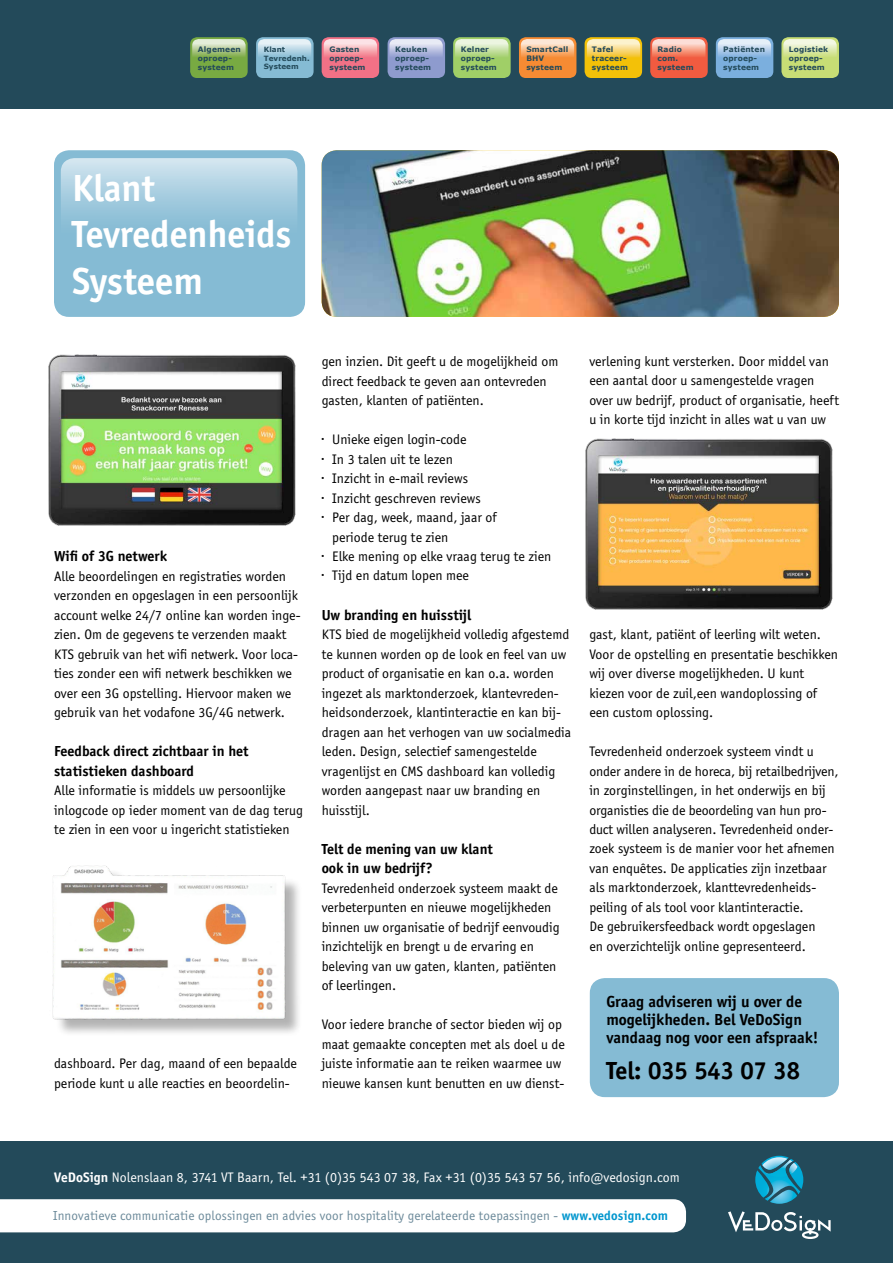
<style>
.page{position:relative;width:893px;height:1263px;background:#fff}
.page>*{position:absolute;margin:0;border:0;box-sizing:border-box;transform-origin:0 0}
.t1{font:700 39px/46.5px "Officina Sans";color:#fff}
.t2{font:700 25.5px "Officina Sans";color:#000}
.t3{font:700 16.5px/18px "Officina Sans";color:#000}
.t4{font:700 15px/19.5px "Officina Sans";color:#000}
.t5{font:14.25px/19.5px "Officina Sans";color:#000}
.t6{font:14.25px "Officina Sans";letter-spacing:.005em;color:#fff}
.t7{font:13.5px "Officina Sans";letter-spacing:.01em;color:#6c8a9a}
.t8{font:700 7.5px/8.9px "Verdana";letter-spacing:.02em;color:#234a5a}
.t9{font:700 7.2px/8.9px "Verdana";letter-spacing:.01em;color:#234a5a}
.s1{font-weight:700}
.s2{font-weight:700;color:#0096ce}
</style>
<div class="page">
<div style="left:0;top:0;width:893px;height:108px;background:#234a5a"></div>
<div style="left:0;top:1141px;width:893px;height:122px;background:#234a5a"></div>
<img style="left:322px;top:150px;width:517px;height:167px">
<div style="left:0;top:1199px;width:686px;height:33px;background:#fff"></div>
<svg style="left:728px;top:1211px;width:103px;height:28px"></svg>
<svg style="left:755px;top:1156px;width:48px;height:48px"></svg>
<div style="left:54px;top:150px;width:251px;height:167px;background:#85bbd4;border-radius:15px"></div>
<svg style="left:61px;top:158px;width:236px;height:61px;background:#afd2e3"></svg>
<div style="left:519px;top:37px;width:57px;height:41px;background:#f68b33;border-radius:7px"></div>
<div style="left:585px;top:37px;width:57px;height:41px;background:#f3c108;border-radius:7px"></div>
<div style="left:650px;top:37px;width:58px;height:41px;background:#f15b40;border-radius:7px"></div>
<div style="left:716px;top:37px;width:57px;height:41px;background:#7bafde;border-radius:7px"></div>
<div style="left:781px;top:37px;width:58px;height:41px;background:#c7dd75;border-radius:7px"></div>
<svg style="left:521px;top:39px;width:53px;height:18px"></svg>
<svg style="left:587px;top:39px;width:53px;height:18px"></svg>
<svg style="left:652px;top:39px;width:53px;height:18px"></svg>
<svg style="left:718px;top:39px;width:53px;height:17px"></svg>
<svg style="left:783px;top:39px;width:54px;height:17px"></svg>
<div style="left:322px;top:37px;width:57px;height:41px;background:#f27186;border-radius:7px"></div>
<div style="left:453px;top:37px;width:58px;height:41px;background:#a0cf67;border-radius:7px"></div>
<div style="left:388px;top:37px;width:57px;height:41px;background:#8e9bce;border-radius:7px"></div>
<svg style="left:324px;top:39px;width:53px;height:18px"></svg>
<svg style="left:389px;top:39px;width:54px;height:17px"></svg>
<svg style="left:455px;top:39px;width:53px;height:18px"></svg>
<div style="left:190px;top:37px;width:58px;height:41px;background:#78aa42;border-radius:7px"></div>
<div style="left:256px;top:37px;width:58px;height:41px;background:#85bbd4;border-radius:7px"></div>
<svg style="left:192px;top:39px;width:54px;height:17px"></svg>
<svg style="left:258px;top:39px;width:53px;height:17px"></svg>
<div style="left:590px;top:978px;width:249px;height:119px;background:#85bbd4;border-radius:15px"></div>
<img style="left:48px;top:354px;width:248px;height:172px">
<img style="left:585px;top:438px;width:248px;height:172px">
<div style="left:56px;top:869px;width:247px;height:168px;background:#000;opacity:.3"></div>
<img style="left:52px;top:865px;width:251px;height:163px">
<p class="t8" style="left:198px;top:45px;width:44px">Algemeen oproep&shy;systeem</p>
<p class="t9" style="left:264px;top:45px;width:48px">Klant<br>Tevredenh.<br>Systeem</p>
<p class="t8" style="left:526px;top:45px;width:44px">SmartCall<br>BHV systeem</p>
<p class="t8" style="left:592px;top:45px;width:37px">Tafel traceer&shy;systeem</p>
<p class="t8" style="left:658px;top:45px;width:37px">Radio com. systeem</p>
<p class="t8" style="left:723px;top:45px;width:43px">Patiënten oproep&shy;systeem</p>
<p class="t8" style="left:789px;top:45px;width:41px">Logistiek oproep&shy;systeem</p>
<p class="t8" style="left:395px;top:45px;width:37px">Keuken oproep&shy;systeem</p>
<p class="t8" style="left:329px;top:45px;width:37px">Gasten oproep&shy;systeem</p>
<p class="t8" style="left:461px;top:45px;width:37px">Kelner oproep&shy;systeem</p>
<h1 class="t1" style="left:72px;top:164px;width:221px">Klant<br>Tevredenheids<br>Systeem</h1>
<p class="t4" style="left:54px;top:546px;width:115px">Wifi of 3G netwerk</p>
<p class="t5" style="left:54px;top:566px;width:248px">Alle beoordelingen en registraties worden verzonden en opgeslagen in een persoonlijk account welke 24/7 online kan worden inge&shy;zien. Om de gegevens te verzenden maakt KTS gebruik van het wifi netwerk. Voor loca&shy;ties zonder een wifi netwerk beschikken we over een 3G opstelling. Hiervoor maken we gebruik van het vodafone 3G/4G netwerk.</p>
<p class="t4" style="left:54px;top:741px;width:196px">Feedback direct zichtbaar in het statistieken dashboard</p>
<p class="t5" style="left:54px;top:781px;width:251px">Alle informatie is middels uw persoonlijke inlogcode op ieder moment van de dag terug te zien in een voor u ingericht statistieken</p>
<p class="t5" style="left:54px;top:1054px;width:245px">dashboard. Per dag, maand of een bepaalde periode kunt u alle reacties en beoordelin-</p>
<p class="t5" style="left:322px;top:352px;width:238px">gen inzien. Dit geeft u de mogelijkheid om direct feedback te geven aan ontevreden gasten, klanten of patiënten.</p>
<p class="t5" style="left:322px;top:430px;width:146px">· Unieke eigen login-code</p>
<p class="t5" style="left:322px;top:449px;width:133px">· In 3 talen uit te lezen</p>
<p class="t5" style="left:322px;top:469px;width:148px">· Inzicht in e-mail reviews</p>
<p class="t5" style="left:322px;top:488px;width:161px">· Inzicht geschreven reviews</p>
<p class="t5" style="left:322px;top:508px;width:177px">· Per dag, week, maand, jaar of</p>
<p class="t5" style="left:332px;top:527px;width:118px">periode terug te zien</p>
<p class="t5" style="left:322px;top:547px;width:231px">· Elke mening op elke vraag terug te zien</p>
<p class="t5" style="left:322px;top:566px;width:149px">· Tijd en datum lopen mee</p>
<p class="t4" style="left:322px;top:605px;width:151px">Uw branding en huisstijl</p>
<p class="t5" style="left:322px;top:625px;width:251px">KTS bied de mogelijkheid volledig afgestemd te kunnen worden op de look en feel van uw product of organisatie en kan o.a. worden ingezet als marktonderzoek, klantevreden&shy;heidsonderzoek, klantinteractie en kan bij&shy;dragen aan het verhogen van uw socialmedia leden. Design, selectief samengestelde vragenlijst en CMS dashboard kan volledig worden aangepast naar uw branding en huisstijl.</p>
<p class="t4" style="left:322px;top:839px;width:173px">Telt de mening van uw klant ook in uw bedrijf?</p>
<p class="t5" style="left:322px;top:878px;width:239px">Tevredenheid onderzoek systeem maakt de verbeterpunten en nieuwe mogelijkheden binnen uw organisatie of bedrijf eenvoudig inzichtelijk en brengt u de ervaring en beleving van uw gaten, klanten, patiënten of leerlingen.</p>
<p class="t5" style="left:322px;top:1015px;width:245px">Voor iedere branche of sector bieden wij op maat gemaakte concepten met als doel u de juiste informatie aan te reiken waarmee uw nieuwe kansen kunt benutten en uw dienst-</p>
<p class="t5" style="left:589px;top:352px;width:251px">verlening kunt versterken. Door middel van een aantal door u samengestelde vragen over uw bedrijf, product of organisatie, heeft u in korte tijd inzicht in alles wat u van uw</p>
<p class="t5" style="left:589px;top:625px;width:250px">gast, klant, patiënt of leerling wilt weten.<br>Voor de opstelling en presentatie beschikken wij over diverse mogelijkheden. U kunt kiezen voor de zuil,een wandoplossing of een custom oplossing.</p>
<p class="t5" style="left:589px;top:742px;width:251px">Tevredenheid onderzoek systeem vindt u onder andere in de horeca, bij retailbedrijven, in zorginstellingen, in het onderwijs en bij organisties die de beoordeling van hun pro&shy;duct willen analyseren. Tevredenheid onder&shy;zoek systeem is de manier voor het afnemen van enquêtes. De applicaties zijn inzetbaar als marktonderzoek, klanttevredenheids&shy;peiling of als tool voor klantinteractie.<br>De gebruikersfeedback wordt opgeslagen<br>en overzichtelijk online gepresenteerd.</p>
<p class="t3" style="left:606px;top:993px;width:214px">Graag adviseren wij u over de mogelijkheden. Bel VeDoSign vandaag nog voor een afspraak!</p>
<h2 class="t2" style="left:606px;top:1055px;width:195px">Tel: 035 543 07 38</h2>
<p class="t6" style="left:54px;top:1169px;width:627px"><span class="s1">VeDoSign</span> Nolenslaan 8, 3741 VT Baarn, Tel. +31 (0)35 543 07 38, Fax +31 (0)35 543 57 56, info@vedosign.com</p>
<p class="t7" style="left:53px;top:1208px;width:616px">Innovatieve communicatie oplossingen en advies voor hospitality gerelateerde toepassingen - <span class="s2">www.vedosign.com</span></p>
</div>
